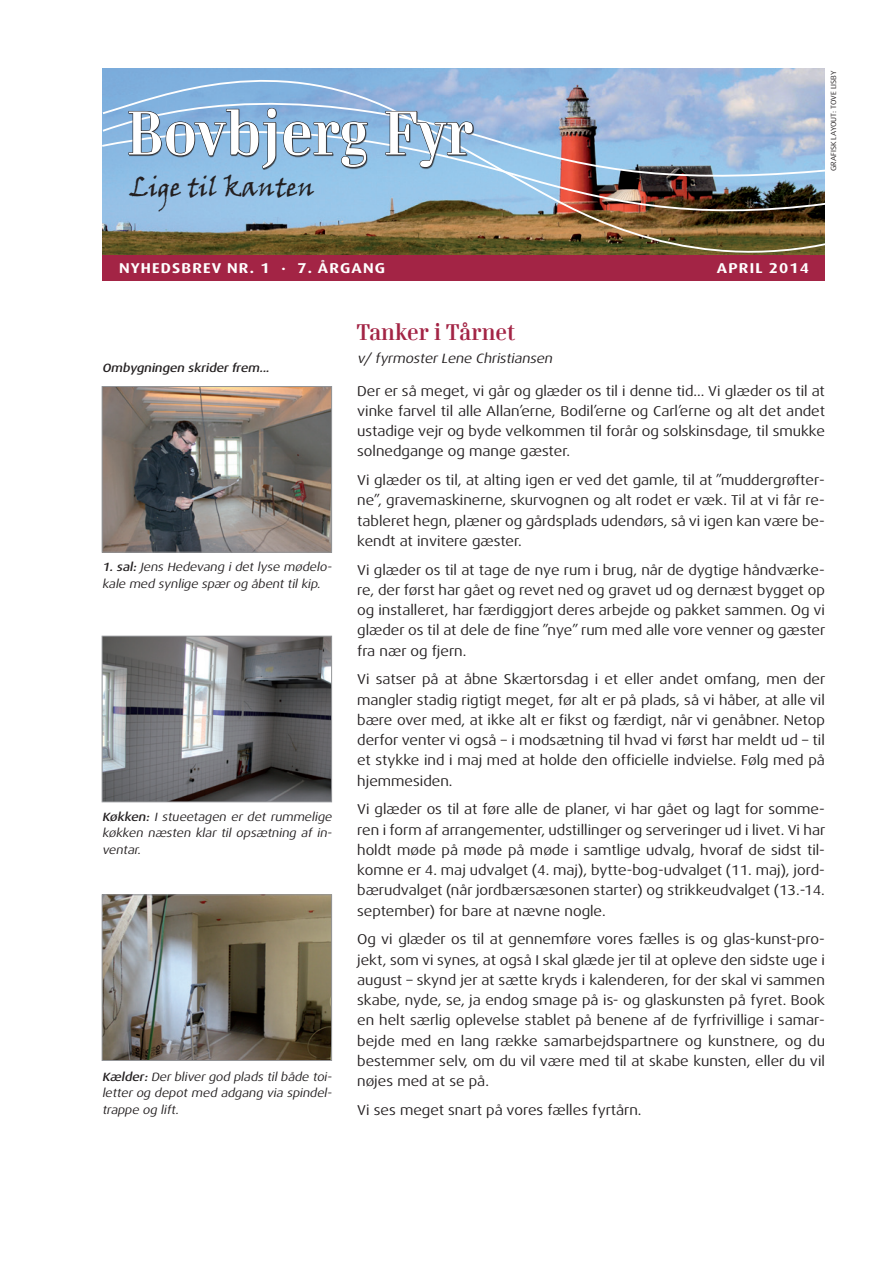
<style>
.page{position:relative;width:893px;height:1263px;background:#fff}
.page>*{position:absolute;margin:0;border:0;box-sizing:border-box;transform-origin:0 0}
.t1{font:700 57px "Danubia";color:#fff}
.t2{font:27px "Viner Hand ITC";color:#231f20;scale:.95 1}
.t3{font:700 21px "Danubia";color:#a32445}
.t4{font:expanded 14.25px/20.2px "Dax OT";color:#231f20;text-align:justify}
.t5{font:700 expanded 14.25px "Dax OT";letter-spacing:.08em;color:#fff}
.t6{font:italic expanded 13.5px "Dax OT";color:#231f20}
.t7{font:italic expanded 12px/16.5px "Dax OT";color:#231f20;text-align:justify}
.t8{font:italic 500 expanded 12px "Dax OT";color:#231f20}
.t9{font:expanded 7.5px "Dax OT";color:#231f20}
.s1{font-weight:500}
</style>
<div class="page">
<svg style="left:102px;top:68px;width:723px;height:187px"></svg>
<svg style="left:102px;top:74px;width:723px;height:39px"></svg>
<img style="left:102px;top:113px;width:723px;height:109px">
<div style="left:129px;top:109px;width:345px;height:60px;background:#231f20;opacity:.75"></div>
<svg style="left:128px;top:108px;width:149px;height:61px"></svg>
<svg style="left:283px;top:121px;width:85px;height:47px"></svg>
<svg style="left:385px;top:111px;width:88px;height:57px"></svg>
<img style="left:104px;top:638px;width:226px;height:162px">
<div style="left:102px;top:636px;width:230px;height:166px;border:1px solid #939598"></div>
<img style="left:104px;top:388px;width:226px;height:162px">
<div style="left:102px;top:386px;width:230px;height:166px;border:1px solid #939598"></div>
<img style="left:104px;top:897px;width:226px;height:161px">
<div style="left:102px;top:895px;width:230px;height:165px;border:1px solid #939598"></div>
<div style="left:102px;top:255px;width:723px;height:26px;background:#a32445"></div>
<h1 class="t1" style="left:127px;top:95px;width:347px">Bovbjerg Fyr</h1>
<h2 class="t2" style="left:131px;top:170px;width:195px">Lige til kanten</h2>
<p class="t5" style="left:119px;top:259px;width:267px">NYHEDSBREV NR. 1 . 7. ÅRGANG</p>
<p class="t5" style="left:717px;top:259px;width:94px">APRIL 2014</p>
<p class="t9" style="left:829px;top:171px;width:102px;rotate:-90deg">GRAFISK LAYOUT: TOVE LISBY</p>
<p class="t8" style="left:102px;top:360px;width:171px">Ombygningen skriderfrem...</p>
<p class="t7" style="left:102px;top:559px;width:234px"><span class="s1">1. sal:</span> Jens Hedevang i det lyse mødelo&shy;kale med synlige spærog åbent til kip.</p>
<p class="t7" style="left:102px;top:809px;width:234px"><span class="s1">Køkken:</span> I stueetagen er det rummelige køkken næsten klar til opsætning af in&shy;ventar.</p>
<p class="t7" style="left:102px;top:1068px;width:234px"><span class="s1">Kælder:</span> Derblivergod plads til både toi&shy;letter og depot med adgang via spindel&shy;trappe og lift.</p>
<h3 class="t3" style="left:357px;top:318px;width:159px">Tanker i Tårnet</h3>
<p class="t6" style="left:357px;top:349px;width:200px">v/ fyrmosterLene Christiansen</p>
<p class="t4" style="left:357px;top:381px;width:469px">Der er så meget, vi går og glæder os til i denne tid... Vi glæder os til at vinke farvel til alle Allan’erne, Bodil’erne og Carl’erne og alt det andet ustadige vejr og byde velkommen til forår og solskinsdage, til smukke solnedgange og mange gæster.</p>
<p class="t4" style="left:357px;top:470px;width:469px">Vi glæder os til, at alting igen er ved det gamle, til at ”muddergrøfter&shy;ne”, gravemaskinerne, skurvognen og alt rodet er væk. Til at vi får re&shy;tableret hegn, plæner og gårdsplads udendørs, så vi igen kan være be&shy;kendt at invitere gæster.</p>
<p class="t4" style="left:357px;top:560px;width:470px">Vi glæder os til at tage de nye rum i brug, når de dygtige håndværke&shy;re, der først har gået og revet ned og gravet ud og dernæst bygget op og installeret, har færdiggjort deres arbejde og pakket sammen. Og vi glæder os til at dele de fine ”nye” rum med alle vore venner og gæster fra nær og fjern.</p>
<p class="t4" style="left:357px;top:669px;width:470px">Vi satser på at åbne Skærtorsdag i et eller andet omfang, men der mangler stadig rigtigt meget, før alt er på plads, så vi håber, at alle vil bære over med, at ikke alt er fikst og færdigt, når vi genåbner. Netop derfor venter vi også – i modsætning til hvad vi først har meldt ud – til et stykke ind i maj med at holde den officielle indvielse. Følg med på hjemmesiden.</p>
<p class="t4" style="left:357px;top:799px;width:470px">Vi glæder os til at føre alle de planer, vi har gået og lagt for somme&shy;ren i form af arrangementer, udstillinger og serveringer ud i livet. Vi har holdt møde på møde på møde i samtlige udvalg, hvoraf de sidst til&shy;komne er 4. maj udvalget (4. maj), bytte-bog-udvalget (11. maj), jord&shy;bærudvalget (når jordbærsæsonen starter) og strikkeudvalget (13.-14. september) for bare at nævne nogle.</p>
<p class="t4" style="left:357px;top:929px;width:469px">Og vi glæder os til at gennemføre vores fælles is og glas-kunst-pro&shy;jekt, som vi synes, at også I skal glæde jer til at opleve den sidste uge i august – skynd jer at sætte kryds i kalenderen, for der skal vi sammen skabe, nyde, se, ja endog smage på is- og glaskunsten på fyret. Book en helt særlig oplevelse stablet på benene af de fyrfrivillige i samar&shy;bejde med en lang række samarbejdspartnere og kunstnere, og du bestemmer selv, om du vil være med til at skabe kunsten, eller du vil nøjes med at se på.</p>
<p class="t4" style="left:357px;top:1100px;width:286px">Vi ses meget snart på vores fælles fyrtårn.</p>
</div>
